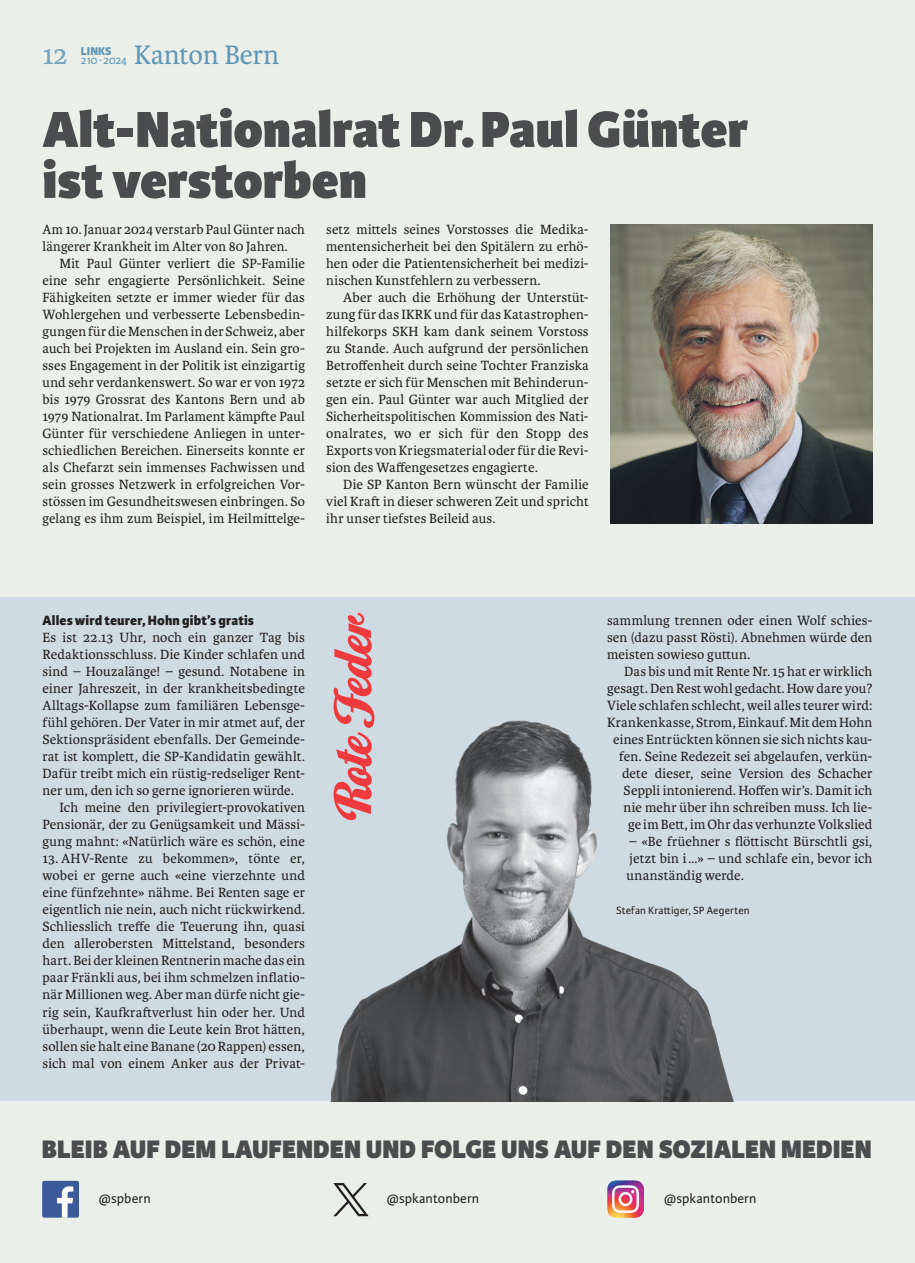
<style>
.page{position:relative;width:915px;height:1263px;background:#fff}
.page>*{position:absolute;margin:0;border:0;box-sizing:border-box;transform-origin:0 0}
.t1{font:800 54px/51px "Karmina Sans";color:#4b4c4d}
.t2{font:54px "Home Run Script";color:#ee3a3e}
.t3{font:28.5px "Karmina";color:#6197b5}
.t4{font:28.5px "Karmina";color:#76a3bd}
.t5{font:800 27px "Karmina Sans";color:#4b4c4d}
.t6{font:14.25px/17px "Karmina";letter-spacing:.01em;color:#231f20;text-align:justify}
.t7{font:14.25px "Karmina Sans";letter-spacing:.005em;color:#231f20}
.t8{font:800 14.25px "Karmina Sans";letter-spacing:.01em;color:#231f20}
.t9{font:12px "Karmina Sans";letter-spacing:-.01em;color:#6197b5}
.t10{font:800 12px "Karmina Sans";color:#6197b5}
.t11{font:11.25px "Karmina Sans";letter-spacing:.015em;color:#231f20}
</style>
<div class="page">
<div style="left:0;top:0;width:914px;height:1263px;background:#eaf0e9"></div>
<svg style="left:333px;top:1183px;width:35px;height:33px"></svg>
<img style="left:607px;top:1181px;width:36px;height:36px">
<div style="left:43px;top:1181px;width:36px;height:36px;background:#3b5a9a;border-radius:2px"></div>
<svg style="left:57px;top:1186px;width:16px;height:31px"></svg>
<div style="left:0;top:597px;width:914px;height:504px;background:#cfdbe2"></div>
<img style="left:610px;top:224px;width:262px;height:299px">
<img style="left:330px;top:720px;width:404px;height:381px">
<p class="t9" style="left:81px;top:53px;width:48px">210∙ 2024</p>
<h2 class="t3" style="left:134px;top:39px;width:147px">Kanton Bern</h2>
<h2 class="t4" style="left:43px;top:39px;width:27px">12</h2>
<p class="t10" style="left:81px;top:44px;width:32px">LINKS</p>
<h1 class="t1" style="left:43px;top:106px;width:707px">Alt-Nationalrat Dr.Paul Günter ist verstorben</h1>
<p class="t6" style="left:43px;top:221px;width:264px">Am 10. Januar 2024 verstarb Paul Günter nach längerer Krankheit im Alter von 80 Jahren.</p>
<p class="t6" style="left:43px;top:255px;width:264px;text-indent:17px">Mit Paul Günter verliert die SP-Familie eine sehr engagierte Persönlichkeit. Seine Fähigkeiten setzte er immer wieder für das Wohlergehen und verbesserte Lebensbedin&shy;gungen für die Menschen in der Schweiz, aber auch bei Projekten im Ausland ein. Sein gro&shy;sses Engagement in der Politik ist einzigartig und sehr verdankenswert. So war er von 1972 bis 1979 Grossrat des Kantons Bern und ab 1979 Nationalrat. Im Parlament kämpfte Paul Günter für verschiedene Anliegen in unter&shy;schiedlichen Bereichen. Einerseits konnte er als Chefarzt sein immenses Fachwissen und sein grosses Netzwerk in erfolgreichen Vor&shy;stössen im Gesundheitswesen einbringen. So gelang es ihm zum Beispiel, im Heilmittelge-</p>
<p class="t6" style="left:326px;top:221px;width:264px">setz mittels seines Vorstosses die Medika&shy;mentensicherheit bei den Spitälern zu erhö&shy;hen oder die Patientensicherheit bei medizi&shy;nischen Kunstfehlern zu verbessern.</p>
<p class="t6" style="left:326px;top:289px;width:264px;text-indent:17px">Aber auch die Erhöhung der Unterstüt&shy;zung für das IKRK und für das Katastrophen&shy;hilfekorps SKH kam dank seinem Vorstoss zu Stande. Auch aufgrund der persönlichen Betroffenheit durch seine Tochter Franziska setzte er sich für Menschen mit Behinderun&shy;gen ein. Paul Günter war auch Mitglied der Sicherheitspolitischen Kommission des Nati&shy;onalrates, wo er sich für den Stopp des Exports von Kriegsmaterial oder für die Revi&shy;sion des Waffengesetzes engagierte.</p>
<p class="t6" style="left:326px;top:476px;width:264px;text-indent:17px">Die SP Kanton Bern wünscht der Familie viel Kraft in dieser schweren Zeit und spricht ihr unser tiefstes Beileid aus.</p>
<p class="t8" style="left:43px;top:612px;width:213px">Alles wird teurer, Hohn gibt’s gratis</p>
<p class="t6" style="left:43px;top:629px;width:264px">Es ist 22.13 Uhr, noch ein ganzer Tag bis</p>
<p class="t6" style="left:43px;top:646px;width:264px">Redaktionsschluss. Die Kinder schlafen und</p>
<p class="t6" style="left:43px;top:663px;width:264px">sind – Houzalänge! – gesund. Notabene in</p>
<p class="t6" style="left:43px;top:680px;width:264px">einer Jahreszeit, in der krankheitsbedingte</p>
<p class="t6" style="left:43px;top:697px;width:264px">Alltags-Kollapse zum familiären Lebensge-</p>
<p class="t6" style="left:43px;top:714px;width:264px">fühl gehören. Der Vater in mir atmet auf, der</p>
<p class="t6" style="left:43px;top:731px;width:264px">Sektionspräsident ebenfalls. Der Gemeinde-</p>
<p class="t6" style="left:43px;top:748px;width:264px">rat ist komplett, die SP-Kandidatin gewählt.</p>
<p class="t6" style="left:43px;top:765px;width:264px">Dafür treibt mich ein rüstig-redseliger Rent-</p>
<p class="t6" style="left:43px;top:782px;width:253px">ner um, den ich so gerne ignorieren würde.</p>
<p class="t6" style="left:60px;top:799px;width:247px">Ich meine den privilegiert-provokativen</p>
<p class="t6" style="left:43px;top:816px;width:264px">Pensionär, der zu Genügsamkeit und Mässi-</p>
<p class="t6" style="left:43px;top:833px;width:264px">gung mahnt: «Natürlich wäre es schön, eine</p>
<p class="t6" style="left:43px;top:850px;width:264px">13. AHV-Rente zu bekommen», tönte er, wobei er gerne auch «eine vierzehnte und eine fünfzehnte» nähme. Bei Renten sage er eigentlich nie nein, auch nicht rückwirkend.<br>Schliesslich treffe die Teuerung ihn, quasi den allerobersten Mittelstand, besonders hart. Bei der kleinen Rentnerin mache das ein paar Fränkli aus, bei ihm schmelzen inflatio&shy;när Millionen weg. Aber man dürfe nicht gie&shy;rig sein, Kaufkraftverlust hin oder her. Und überhaupt, wenn die Leute kein Brot hätten, sollen sie halt eine Banane (20 Rappen) essen, sich mal von einem Anker aus der Privat-</p>
<h1 class="t2" style="left:321px;top:816px;width:210px;rotate:-90deg">Rote Feder</h1>
<p class="t6" style="left:607px;top:612px;width:267px">sammlung trennen oder einen Wolf schies&shy;sen (dazu passt Rösti). Abnehmen würde den meisten sowieso guttun.</p>
<p class="t6" style="left:607px;top:663px;width:267px;text-align:right">Das bis und mit Rente Nr.15 hat er wirklich gesagt. Den Rest wohl gedacht. How dare you?<br>Viele schlafen schlecht, weil alles teurer wird:<br>Krankenkasse, Strom, Einkauf. Mit dem Hohn eines Entrückten können sie sich nichts kau&shy;fen. Seine Redezeit sei abgelaufen, verkün&shy;dete dieser, seine Version des Schacher Seppli intonierend. Hoffen wir’s. Damit ich nie mehr über ihn schreiben muss. Ich lie&shy;ge im Bett, im Ohr das verhunzte Volkslied</p>
<p class="t6" style="left:626px;top:833px;width:247px">– «Be früehner s flöttischt Bürschtli gsi, jetzt bin i…» – und schlafe ein, bevor ich unanständig werde.</p>
<p class="t11" style="left:616px;top:904px;width:135px">Stefan Krattiger, SP Aegerten</p>
<h3 class="t5" style="left:42px;top:1133px;width:831px">BLEIB AUF DEM LAUFENDEN UND FOLGE UNS AUF DEN SOZIALEN MEDIEN</h3>
<p class="t7" style="left:99px;top:1191px;width:53px">@spbern</p>
<p class="t7" style="left:387px;top:1191px;width:94px">@spkantonbern</p>
<p class="t7" style="left:664px;top:1191px;width:94px">@spkantonbern</p>
</div>
